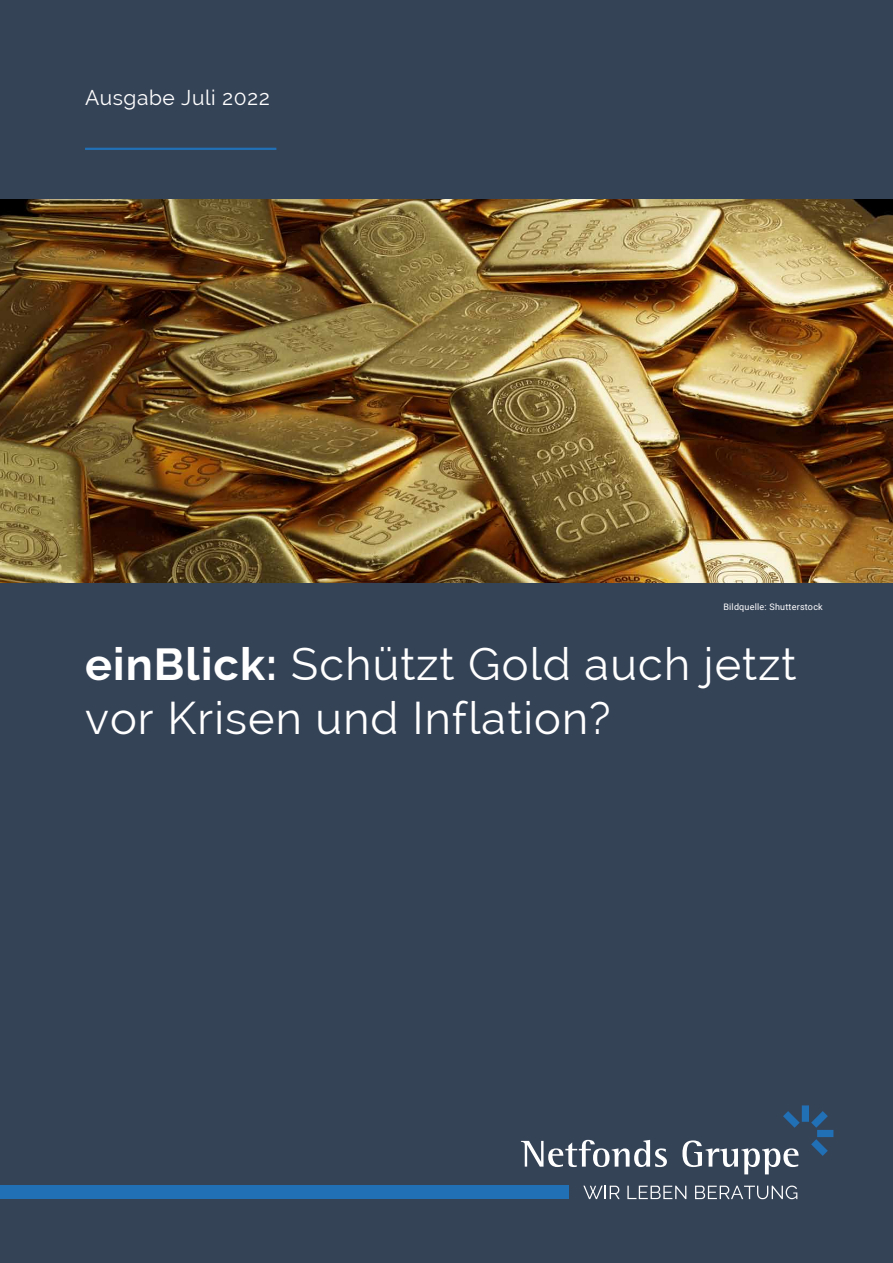
<style>
.page{position:relative;width:893px;height:1263px;background:#354357}
.page>*{position:absolute;margin:0;border:0;box-sizing:border-box;transform-origin:0 0}
.t1{font:45px/54px "Raleway";letter-spacing:.025em;color:#fff}
.t2{font:21px "Raleway";letter-spacing:.025em;color:#fff}
.t3{font:9px "Roboto";letter-spacing:.025em;color:#fff}
.s1{font-weight:700}
</style>
<div class="page">
<div style="left:0;top:1186px;width:568px;height:13px;background:#2170b6"></div>
<svg style="left:583px;top:1186px;width:37px;height:13px"></svg>
<svg style="left:627px;top:1186px;width:59px;height:13px"></svg>
<svg style="left:695px;top:1185px;width:102px;height:14px"></svg>
<svg style="left:521px;top:1140px;width:146px;height:27px"></svg>
<svg style="left:682px;top:1140px;width:117px;height:34px"></svg>
<svg style="left:811px;top:1111px;width:17px;height:17px"></svg>
<div style="left:817px;top:1130px;width:16px;height:7px;background:#2170b6"></div>
<div style="left:802px;top:1105px;width:7px;height:17px;background:#2170b6"></div>
<svg style="left:811px;top:1139px;width:17px;height:17px"></svg>
<svg style="left:783px;top:1111px;width:17px;height:17px"></svg>
<hr style="left:85px;top:148px;width:191px;height:2px;background:#2170b6">
<img style="left:0;top:200px;width:893px;height:383px">
<p class="t2" style="left:85px;top:85px;width:187px">Ausgabe Juli 2022</p>
<p class="t3" style="left:723px;top:601px;width:101px">Bildquelle: Shutterstock</p>
<p class="t1" style="left:85px;top:637px;width:713px"><span class="s1">einBlick:</span> Schützt Gold auch jetzt vor Krisen und Inflation?</p>
</div>
